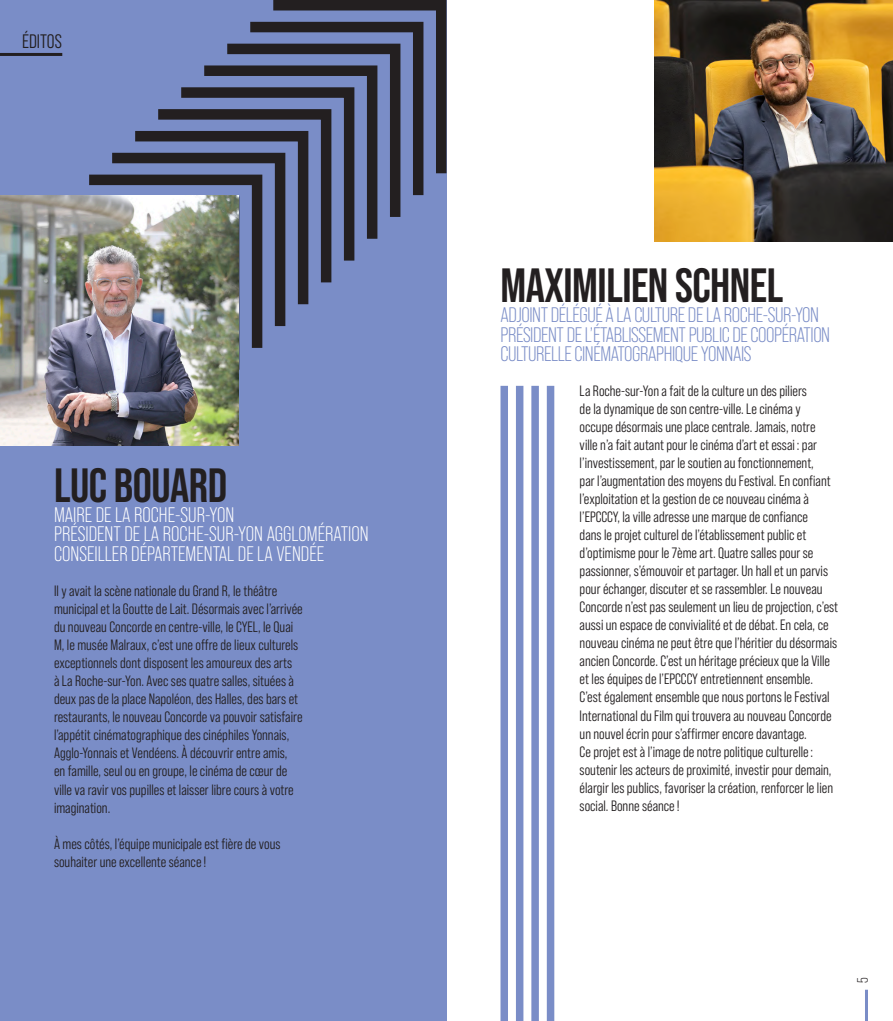
<style>
.page{position:relative;width:893px;height:1021px;background:#fff}
.page>*{position:absolute;margin:0;border:0;box-sizing:border-box;transform-origin:0 0}
.TITRE{font:700 48px "Bebas Neue Pro";letter-spacing:-.01em;color:#231f20}
.TITRE-2{font:21px/19.5px "Bebas Neue Pro";letter-spacing:-.02em;color:#7a8dc7}
.TITRE-3{font:21px/19.5px "Bebas Neue Pro";color:#fff}
.t1{font:19.5px "Bebas Neue Pro Middle";color:#231f20}
.texte_std{font:15px/18px "Bebas Neue Pro Middle";color:#231f20}
.t2{font:15px "Bebas Neue Pro";color:#231f20}
</style>
<div class="page">
<div style="left:0;top:0;width:446px;height:1020px;background:#7a8dc7"></div>
<hr style="left:865px;top:989px;width:3px;height:31px;background:#7a8dc7">
<svg style="left:33px;top:0;width:414px;height:402px"></svg>
<img style="left:0;top:196px;width:239px;height:250px">
<img style="left:654px;top:0;width:239px;height:242px">
<hr style="left:0;top:53px;width:62px;height:3px;background:#231f20">
<div style="left:547px;top:386px;width:7px;height:634px;background:#7a8dc7"></div>
<div style="left:516px;top:386px;width:7px;height:634px;background:#7a8dc7"></div>
<div style="left:531px;top:386px;width:8px;height:634px;background:#7a8dc7"></div>
<div style="left:500px;top:386px;width:8px;height:634px;background:#7a8dc7"></div>
<p class="t1" style="left:22px;top:30px;width:41px">ÉDITOS</p>
<p class="TITRE" style="left:54px;top:458px;width:175px">LUC BOUARD</p>
<p class="TITRE-3" style="left:54px;top:505px;width:316px">MAIRE DE LA ROCHE-SUR-YON<br>PRÉSIDENT DE LA ROCHE-SUR-YON AGGLOMÉRATION<br>CONSEILLER DÉPARTEMENTAL DE LA VENDÉE</p>
<p class="texte_std" style="left:54px;top:582px;width:250px">Il y avait la scène nationale du Grand R, le théâtre municipal et la Goutte de Lait. Désormais avec l’arrivée du nouveau Concorde en centre-ville, le CYEL, le Quai M, le musée Malraux, c’est une offre de lieux culturels exceptionnels dont disposent les amoureux des arts<br>à La Roche-sur-Yon. Avec ses quatre salles, situées à deux pas de la place Napoléon, des Halles, des bars et restaurants, le nouveau Concorde va pouvoir satisfaire l’appétit cinématographique des cinéphiles Yonnais, Agglo-Yonnais et Vendéens. À découvrir entre amis,<br>en famille, seul ou en groupe, le cinéma de cœur de ville va ravir vos pupilles et laisser libre cours à votre imagination.</p>
<p class="texte_std" style="left:54px;top:834px;width:228px">À mes côtés, l’équipe municipale est fière de vous souhaiter une excellente séance!</p>
<p class="TITRE" style="left:500px;top:258px;width:284px">MAXIMILIEN SCHNEL</p>
<p class="TITRE-2" style="left:500px;top:305px;width:331px">ADJOINT DÉLÉGUÉ À LA CULTURE DE LA ROCHE-SUR-YON<br>PRÉSIDENT DE L’ÉTABLISSEMENT PUBLIC DE COOPÉRATION<br>CULTURELLE CINÉMATOGRAPHIQUE YONNAIS</p>
<p class="texte_std" style="left:580px;top:382px;width:260px">La Roche-sur-Yon a fait de la culture un des piliers<br>de la dynamique de son centre-ville. Le cinéma y<br>occupe désormais une place centrale. Jamais, notre<br>ville n’a fait autant pour le cinéma d’art et essai : par l’investissement, par le soutien au fonctionnement,<br>par l’augmentation des moyens du Festival. En confiant l’exploitation et la gestion de ce nouveau cinéma à l’EPCCCY, la ville adresse une marque de confiance<br>dans le projet culturel de l’établissement public et d’optimisme pour le 7ème art. Quatre salles pour se passionner, s’émouvoir et partager. Un hall et un parvis pour échanger, discuter et se rassembler. Le nouveau Concorde n’est pas seulement un lieu de projection, c’est aussi un espace de convivialité et de débat. En cela, ce nouveau cinéma ne peut être que l’héritier du désormais ancien Concorde. C’est un héritage précieux que la Ville et les équipes de l’EPCCCY entretiennent ensemble.<br>C’est également ensemble que nous portons le Festival International du Film qui trouvera au nouveau Concorde un nouvel écrin pour s’affirmer encore davantage.<br>Ce projet est à l’image de notre politique culturelle: soutenir les acteurs de proximité, investir pour demain, élargir les publics, favoriser la création, renforcer le lien social. Bonne séance!</p>
<p class="t2" style="left:854px;top:983px;width:7px;rotate:-90deg">5</p>
</div>
